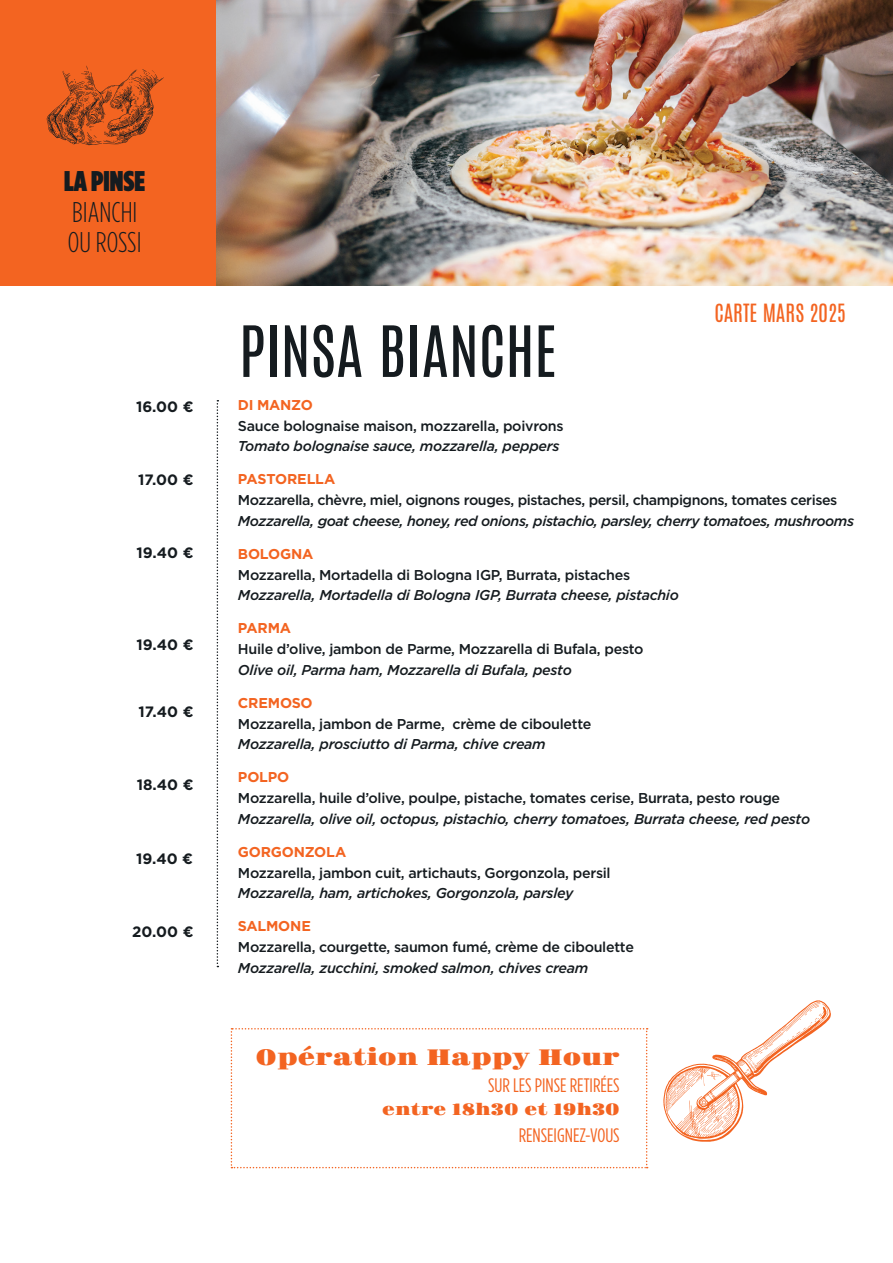
<style>
.page{position:relative;width:893px;height:1263px;background:#fff}
.page>*{position:absolute;margin:0;border:0;box-sizing:border-box;transform-origin:0 0}
.t1{font:60px "Antonio";color:#151b1f}
.t2{font:300 28.5px/30px "Gotham Condensed";color:#151b1f}
.t3{font:900 28.5px "Gotham Condensed";color:#151b1f}
.t4{font:22.5px "Gravitas One";color:#f36421}
.t5{font:21px "Antonio";color:#f36421}
.t6{font:19.5px "Gotham Condensed";color:#f36421}
.t7{font:16.5px "Gravitas One";color:#f36421}
.t8{font:700 15px "Gotham";color:#151b1f}
.t9{font:500 14.25px "Gotham";letter-spacing:-.02em;color:#151b1f}
.t10{font:italic 500 14.25px "Gotham";letter-spacing:-.02em;color:#151b1f}
.t11{font:700 14.25px "Gotham";letter-spacing:-.015em;color:#f36421}
</style>
<div class="page">
<div style="left:0;top:0;width:217px;height:285px;background:#f36421"></div>
<img style="left:216px;top:0;width:677px;height:285px">
<svg style="left:46px;top:65px;width:118px;height:80px"></svg>
<svg style="left:217px;top:400px;width:1px;height:567px"></svg>
<svg style="left:663px;top:1000px;width:168px;height:142px"></svg>
<svg style="left:231px;top:1028px;width:417px;height:140px"></svg>
<h2 class="t3" style="left:64px;top:164px;width:82px">LA PINSE</h2>
<h2 class="t2" style="left:68px;top:196px;width:75px">BIANCHI<br>OU ROSSI</h2>
<p class="t8" style="left:136px;top:397px;width:59px">16.00 €</p>
<p class="t8" style="left:138px;top:470px;width:57px">17.00 €</p>
<p class="t8" style="left:136px;top:543px;width:58px">19.40 €</p>
<p class="t8" style="left:136px;top:635px;width:58px">19.40 €</p>
<p class="t8" style="left:138px;top:702px;width:56px">17.40 €</p>
<p class="t8" style="left:137px;top:775px;width:58px">18.40 €</p>
<p class="t8" style="left:136px;top:848px;width:58px">19.40 €</p>
<p class="t8" style="left:132px;top:922px;width:63px">20.00 €</p>
<h1 class="t1" style="left:239px;top:307px;width:319px">PINSA BIANCHE</h1>
<h3 class="t5" style="left:714px;top:297px;width:133px">CARTE MARS 2025</h3>
<p class="t11" style="left:238px;top:395px;width:76px">DI MANZO</p>
<p class="t9" style="left:238px;top:416px;width:327px">Sauce bolognaise maison, mozzarella, poivrons</p>
<p class="t10" style="left:238px;top:437px;width:323px">Tomato bolognaise sauce, mozzarella, peppers</p>
<p class="t11" style="left:238px;top:470px;width:99px">PASTORELLA</p>
<p class="t9" style="left:238px;top:491px;width:601px">Mozzarella, chèvre, miel, oignons rouges, pistaches, persil, champignons, tomates cerises</p>
<p class="t10" style="left:238px;top:511px;width:618px">Mozzarella, goat cheese, honey, red onions, pistachio, parsley, cherry tomatoes, mushrooms</p>
<p class="t11" style="left:238px;top:544px;width:77px">BOLOGNA</p>
<p class="t9" style="left:238px;top:565px;width:394px">Mozzarella, Mortadella di Bologna IGP, Burrata, pistaches</p>
<p class="t10" style="left:238px;top:586px;width:442px">Mozzarella, Mortadella di Bologna IGP, Burrata cheese, pistachio</p>
<p class="t11" style="left:238px;top:619px;width:55px">PARMA</p>
<p class="t9" style="left:238px;top:640px;width:407px">Huile d’olive, jambon de Parme, Mozzarella di Bufala, pesto</p>
<p class="t10" style="left:238px;top:660px;width:335px">Olive oil, Parma ham, Mozzarella di Bufala, pesto</p>
<p class="t11" style="left:238px;top:693px;width:76px">CREMOSO</p>
<p class="t9" style="left:238px;top:714px;width:355px">Mozzarella, jambon de Parme, crème de ciboulette</p>
<p class="t10" style="left:238px;top:735px;width:309px">Mozzarella, prosciutto di Parma, chive cream</p>
<p class="t11" style="left:238px;top:768px;width:53px">POLPO</p>
<p class="t9" style="left:238px;top:789px;width:544px">Mozzarella, huile d’olive, poulpe, pistache, tomates cerise, Burrata, pesto rouge</p>
<p class="t10" style="left:238px;top:809px;width:574px">Mozzarella, olive oil, octopus, pistachio, cherry tomatoes, Burrata cheese, red pesto</p>
<p class="t11" style="left:238px;top:842px;width:110px">GORGONZOLA</p>
<p class="t9" style="left:238px;top:863px;width:374px">Mozzarella, jambon cuit, artichauts, Gorgonzola, persil</p>
<p class="t10" style="left:238px;top:884px;width:337px">Mozzarella, ham, artichokes, Gorgonzola, parsley</p>
<p class="t11" style="left:238px;top:917px;width:74px">SALMONE</p>
<p class="t9" style="left:238px;top:938px;width:397px">Mozzarella, courgette, saumon fumé, crème de ciboulette</p>
<p class="t10" style="left:238px;top:958px;width:352px">Mozzarella, zucchini, smoked salmon, chives cream</p>
<h3 class="t4" style="left:256px;top:1044px;width:366px">Opération Happy Hour</h3>
<h3 class="t6" style="left:488px;top:1074px;width:133px">SUR LES PINSE RETIRÉES</h3>
<p class="t7" style="left:382px;top:1099px;width:239px">entre 18h30 et 19h30</p>
<h3 class="t6" style="left:519px;top:1124px;width:103px">RENSEIGNEZ-VOUS</h3>
</div>
